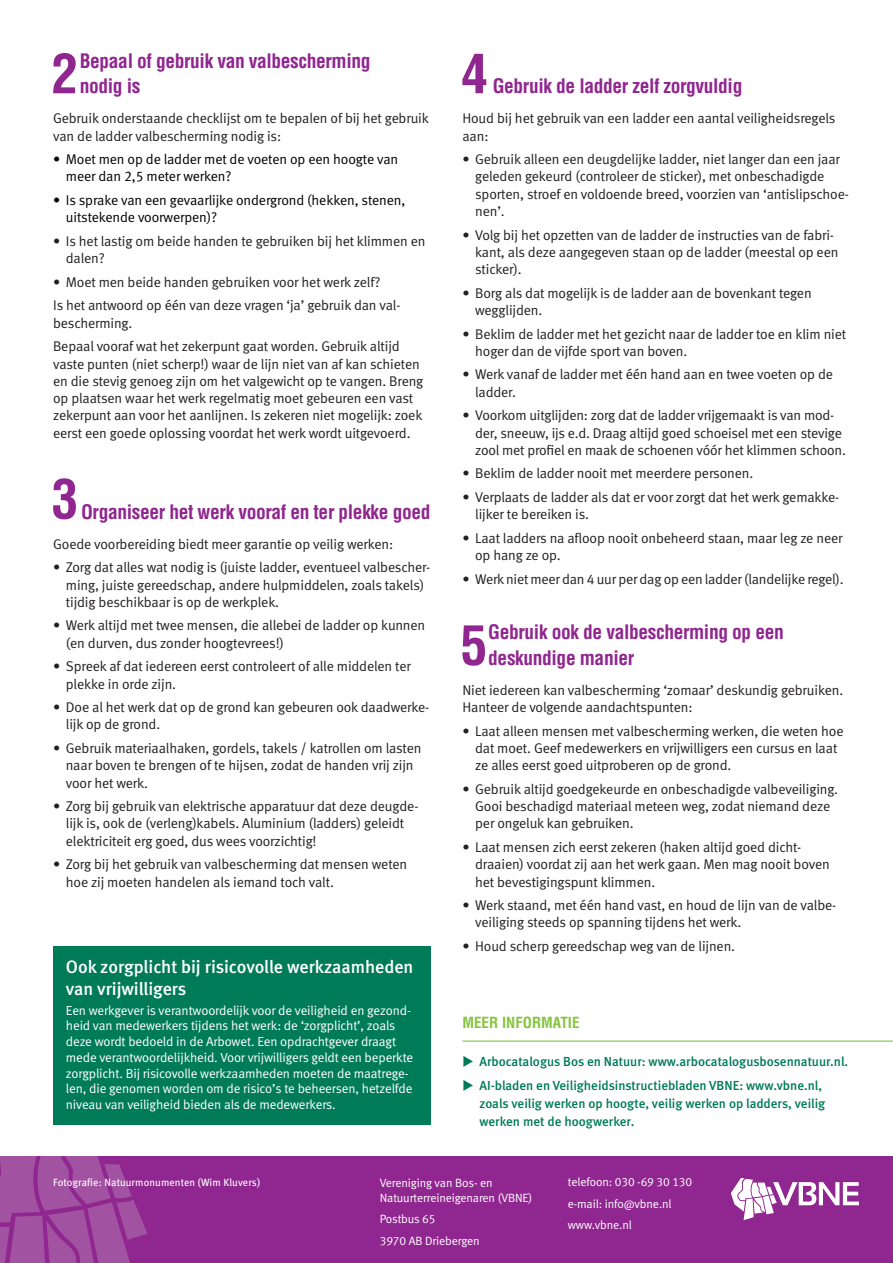
<style>
.page{position:relative;width:893px;height:1263px;background:#fff}
.page>*{position:absolute;margin:0;border:0;box-sizing:border-box;transform-origin:0 0}
.onderkopje{font:700 condensed 53.55px "Helvetica";color:#90268f}
.onderkopje-2{font:700 condensed 19.5px/25.5px "Helvetica";letter-spacing:-.02em;color:#90268f}
.tussenkop{font:500 18px/21.6px "Meta";color:#fff}
.kader_kop{font:700 condensed 15px "Helvetica";color:#86c43f}
.brood{font:14.1px/17.2px "Meta Normal LF";letter-spacing:-.01em;color:#231f20}
.t1{font:14.1px/17.2px "Meta Normal LF";letter-spacing:-.01em;color:#000}
.kader_wit{font:13.2px/15.8px "Meta Normal LF";letter-spacing:-.01em;color:#fff}
.t2{font:13.2px/18px "Meta Medium LF";color:#007b58}
.t3{font:12px/21.5px "Meta Normal LF";letter-spacing:-.01em;color:#fff}
.fotograaf{font:10.5px "Meta Book LF";letter-spacing:.01em;color:#fff}
</style>
<div class="page">
<div style="left:0;top:1157px;width:893px;height:106px;background:#90268f"></div>
<svg style="left:0;top:1157px;width:147px;height:106px"></svg>
<svg style="left:731px;top:1178px;width:128px;height:42px"></svg>
<div style="left:53px;top:946px;width:378px;height:179px;background:#007b58"></div>
<hr style="left:462px;top:1040px;width:431px;height:2px;background:#86c43f">
<p class="onderkopje" style="left:51px;top:40px;width:28px">2</p>
<p class="onderkopje-2" style="left:80px;top:48px;width:292px">Bepaal of gebruik van valbescherming nodig is</p>
<p class="brood" style="left:53px;top:110px;width:377px">Gebruik onderstaande checklijst om te bepalen of bij het gebruik van de ladder valbescherming nodig is:</p>
<p class="t1" style="left:66px;top:150px;width:334px;text-indent:-13px">• Moet men op de ladder met de voeten op een hoogte van meer dan 2,5 meter werken?</p>
<p class="t1" style="left:66px;top:191px;width:341px;text-indent:-13px">• Is sprake van een gevaarlijke ondergrond (hekken, stenen, uitstekende voorwerpen)?</p>
<p class="brood" style="left:66px;top:232px;width:361px;text-indent:-13px">• Is het lastig om beide handen te gebruiken bij het klimmen en dalen?</p>
<p class="brood" style="left:53px;top:273px;width:329px">• Moet men beide handen gebruiken voor het werk zelf?</p>
<p class="brood" style="left:53px;top:297px;width:349px">Is het antwoord op één van deze vragen ‘ja’ gebruik dan val&shy;bescherming.</p>
<p class="brood" style="left:53px;top:338px;width:372px">Bepaal vooraf wat het zekerpunt gaat worden. Gebruik altijd vaste punten (niet scherp!) waar de lijn niet van af kan schieten en die stevig genoeg zijn om het valgewicht op te vangen. Breng op plaatsen waar het werk regelmatig moet gebeuren een vast zekerpunt aan voor het aanlijnen. Is zekeren niet mogelijk: zoek eerst een goede oplossing voordat het werk wordt uitgevoerd.</p>
<p class="onderkopje" style="left:52px;top:465px;width:28px">3</p>
<p class="onderkopje-2" style="left:81px;top:499px;width:351px">Organiseer het werk vooraf en ter plekke goed</p>
<p class="brood" style="left:53px;top:535px;width:342px">Goede voorbereiding biedt meer garantie op veilig werken:</p>
<p class="brood" style="left:66px;top:559px;width:366px;text-indent:-13px">• Zorg dat alles wat nodig is (juiste ladder, eventueel valbescher&shy;ming, juiste gereedschap, andere hulpmiddelen, zoals takels) tijdig beschikbaar is op de werkplek.</p>
<p class="brood" style="left:66px;top:617px;width:361px;text-indent:-13px">• Werk altijd met twee mensen, die allebei de ladder op kunnen (en durven, dus zonder hoogtevrees!)</p>
<p class="brood" style="left:66px;top:658px;width:346px;text-indent:-13px">• Spreek af dat iedereen eerst controleert of alle middelen ter plekke in orde zijn.</p>
<p class="brood" style="left:66px;top:698px;width:365px;text-indent:-13px">• Doe al het werk dat op de grond kan gebeuren ook daadwerke&shy;lijk op de grond.</p>
<p class="brood" style="left:66px;top:739px;width:357px;text-indent:-13px">• Gebruik materiaalhaken, gordels, takels / katrollen om lasten naar boven te brengen of te hijsen, zodat de handen vrij zijn voor het werk.</p>
<p class="brood" style="left:66px;top:797px;width:354px;text-indent:-13px">• Zorg bij gebruik van elektrische apparatuur dat deze deugde&shy;lijk is, ook de (verleng)kabels. Aluminium (ladders) geleidt elektriciteit erg goed, dus wees voorzichtig!</p>
<p class="brood" style="left:66px;top:856px;width:343px;text-indent:-13px">• Zorg bij het gebruik van valbescherming dat mensen weten hoe zij moeten handelen als iemand toch valt.</p>
<p class="onderkopje" style="left:461px;top:40px;width:28px">4</p>
<p class="onderkopje-2" style="left:493px;top:73px;width:251px">Gebruik de ladder zelf zorgvuldig</p>
<p class="brood" style="left:462px;top:110px;width:375px">Houd bij het gebruik van een ladder een aantal veiligheidsregels aan:</p>
<p class="brood" style="left:475px;top:150px;width:375px;text-indent:-13px">• Gebruik alleen een deugdelijke ladder, niet langer dan een jaar geleden gekeurd (controleer de sticker), met onbeschadigde sporten, stroef en voldoende breed, voorzien van ‘antislipschoe&shy;nen’.</p>
<p class="brood" style="left:475px;top:226px;width:365px;text-indent:-13px">• Volg bij het opzetten van de ladder de instructies van de fabri&shy;kant, als deze aangegeven staan op de ladder (meestal op een sticker).</p>
<p class="brood" style="left:475px;top:284px;width:338px;text-indent:-13px">• Borg als dat mogelijk is de ladder aan de bovenkant tegen wegglijden.</p>
<p class="brood" style="left:475px;top:325px;width:372px;text-indent:-13px">• Beklim de ladder met het gezicht naar de ladder toe en klim niet hoger dan de vijfde sport van boven.</p>
<p class="brood" style="left:475px;top:366px;width:359px;text-indent:-13px">• Werk vanaf de ladder met één hand aan en twee voeten op de ladder.</p>
<p class="brood" style="left:475px;top:407px;width:372px;text-indent:-13px">• Voorkom uitglijden: zorg dat de ladder vrijgemaakt is van mod&shy;der, sneeuw, ijs e.d. Draag altijd goed schoeisel met een stevige zool met profiel en maak de schoenen vóór het klimmen schoon.</p>
<p class="brood" style="left:462px;top:465px;width:292px">• Beklim de ladder nooit met meerdere personen.</p>
<p class="brood" style="left:475px;top:488px;width:366px;text-indent:-13px">• Verplaats de ladder als dat er voor zorgt dat het werk gemakke&shy;lijker te bereiken is.</p>
<p class="brood" style="left:475px;top:529px;width:369px;text-indent:-13px">• Laat ladders na afloop nooit onbeheerd staan, maar leg ze neer op hang ze op.</p>
<p class="brood" style="left:462px;top:570px;width:383px">• Werk niet meer dan 4 uur per dag op een ladder (landelijke regel).</p>
<p class="onderkopje" style="left:460px;top:612px;width:28px">5</p>
<p class="onderkopje-2" style="left:488px;top:619px;width:297px">Gebruik ook de valbescherming op een deskundige manier</p>
<p class="brood" style="left:462px;top:681px;width:382px">Niet iedereen kan valbescherming ‘zomaar’ deskundig gebruiken.<br>Hanteer de volgende aandachtspunten:</p>
<p class="brood" style="left:475px;top:722px;width:370px;text-indent:-13px">• Laat alleen mensen met valbescherming werken, die weten hoe dat moet. Geef medewerkers en vrijwilligers een cursus en laat ze alles eerst goed uitproberen op de grond.</p>
<p class="brood" style="left:475px;top:780px;width:364px;text-indent:-13px">• Gebruik altijd goedgekeurde en onbeschadigde valbeveiliging.<br>Gooi beschadigd materiaal meteen weg, zodat niemand deze per ongeluk kan gebruiken.</p>
<p class="brood" style="left:475px;top:838px;width:356px;text-indent:-13px">• Laat mensen zich eerst zekeren (haken altijd goed dicht&shy;draaien) voordat zij aan het werk gaan. Men mag nooit boven het bevestigingspunt klimmen.</p>
<p class="brood" style="left:475px;top:896px;width:363px;text-indent:-13px">• Werk staand, met één hand vast, en houd de lijn van de valbe&shy;veiliging steeds op spanning tijdens het werk.</p>
<p class="brood" style="left:462px;top:937px;width:274px">• Houd scherp gereedschap weg van de lijnen.</p>
<p class="tussenkop" style="left:66px;top:956px;width:349px">Ook zorgplicht bij risicovolle werkzaamheden van vrijwilligers</p>
<p class="kader_wit" style="left:66px;top:1002px;width:349px">Een werkgever is verantwoordelijk voor de veiligheid en gezond&shy;heid van medewerkers tijdens het werk: de ‘zorgplicht’, zoals deze wordt bedoeld in de Arbowet. Een opdrachtgever draagt mede verantwoordelijkheid. Voor vrijwilligers geldt een beperkte zorgplicht. Bij risicovolle werkzaamheden moeten de maatrege&shy;len, die genomen worden om de risico’s te beheersen, hetzelfde niveau van veiligheid bieden als de medewerkers.</p>
<p class="kader_kop" style="left:462px;top:1013px;width:119px">MEER INFORMATIE</p>
<p class="t2" style="left:479px;top:1052px;width:370px">Arbocatalogus Bos en Natuur: www.arbocatalogusbosennatuur.nl.</p>
<p class="t2" style="left:479px;top:1076px;width:347px">AI-bladen en Veiligheidsinstructiebladen VBNE: www.vbne.nl, zoals veilig werken op hoogte, veilig werken op ladders, veilig werken met de hoogwerker.</p>
<p class="fotograaf" style="left:53px;top:1176px;width:209px">Fotografie: Natuurmonumenten (Wim Kluvers)</p>
<p class="t3" style="left:380px;top:1175px;width:154px;line-height:15px">Vereniging van Bos- en<br>Natuurterreineigenaren (VBNE)</p>
<p class="t3" style="left:380px;top:1208px;width:102px">Postbus 65<br>3970 AB Driebergen</p>
<p class="t3" style="left:568px;top:1171px;width:126px">telefoon: 030 -69 30 130 e-mail: info@vbne.nl www.vbne.nl</p>
</div>
